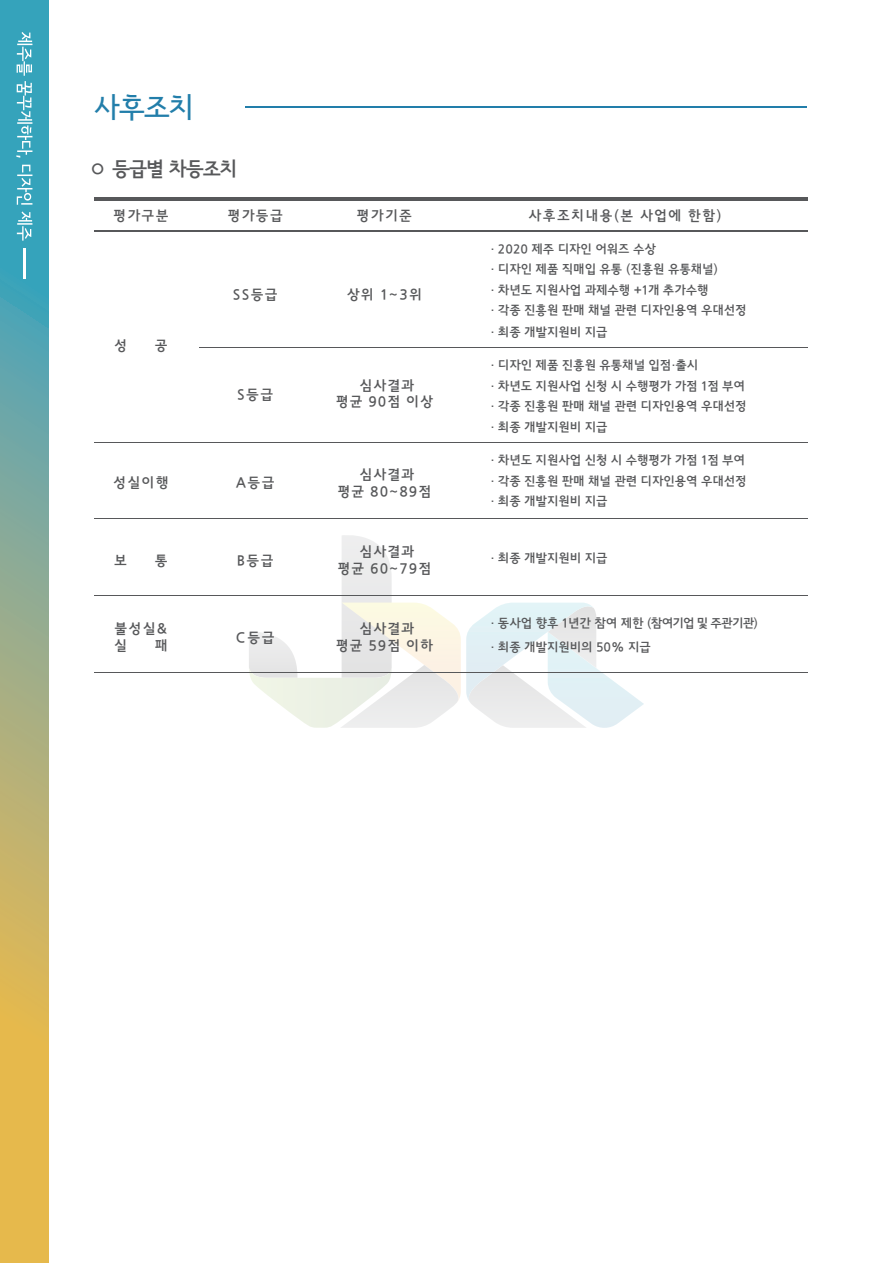
<style>
.page{position:relative;width:893px;height:1263px;background:#fff}
.page>*{position:absolute;margin:0;border:0;box-sizing:border-box;transform-origin:0 0}
.t1{font:28.5px "Seoul Namsan B";color:#227eaa}
.t2{font:19.5px "Seoul Namsan EB";letter-spacing:-.025em;color:#57585a}
.t3{font:13.95px/16.6px "Jeju Gothic";letter-spacing:.1em;color:#57585a}
.t4{font:13.95px/16.6px "Jeju Gothic";letter-spacing:.075em;color:#57585a;text-align:center}
.t5{font:12.45px/20.9px "Jeju Gothic";color:#57585a}
</style>
<div class="page">
<svg style="left:249px;top:535px;width:395px;height:193px"></svg>
<svg style="left:0;top:0;width:49px;height:1263px"></svg>
<svg style="left:16px;top:32px;width:16px;height:126px"></svg>
<svg style="left:17px;top:165px;width:15px;height:40px"></svg>
<svg style="left:17px;top:211px;width:15px;height:30px"></svg>
<hr style="left:24px;top:248px;width:2px;height:31px;background:#fff">
<hr style="left:245px;top:106px;width:561px;height:2px;background:#227eaa">
<hr style="left:94px;top:197px;width:714px;height:3px;background:#57585a">
<hr style="left:94px;top:231px;width:714px;height:1px;background:#57585a">
<hr style="left:94px;top:230px;width:714px;height:1px;background:#57585a">
<hr style="left:95px;top:442px;width:713px;height:1px;background:#57585a">
<hr style="left:199px;top:347px;width:609px;height:1px;background:#57585a">
<hr style="left:95px;top:518px;width:713px;height:1px;background:#57585a">
<hr style="left:95px;top:595px;width:713px;height:1px;background:#57585a">
<hr style="left:95px;top:672px;width:713px;height:1px;background:#57585a">
<h1 class="t1" style="left:94px;top:93px;width:101px">사후조치</h1>
<h2 class="t2" style="left:89px;top:158px;width:150px">○ 등급별 차등조치</h2>
<p class="t3" style="left:113px;top:208px;width:57px">평가구분</p>
<p class="t3" style="left:227px;top:208px;width:57px">평가등급</p>
<p class="t3" style="left:114px;top:338px;width:14px">성</p>
<p class="t3" style="left:155px;top:338px;width:14px">공</p>
<p class="t3" style="left:113px;top:476px;width:57px">성실이행</p>
<p class="t3" style="left:233px;top:288px;width:46px">SS등급</p>
<p class="t3" style="left:237px;top:387px;width:38px">S등급</p>
<p class="t3" style="left:236px;top:476px;width:40px">A등급</p>
<p class="t3" style="left:357px;top:208px;width:57px">평가기준</p>
<p class="t3" style="left:529px;top:208px;width:194px">사후조치내용(본 사업에 한함)</p>
<p class="t3" style="left:347px;top:288px;width:77px">상위 1~3위</p>
<p class="t4" style="left:336px;top:378px;width:99px">심사결과<br>평균 90점 이상</p>
<p class="t4" style="left:338px;top:467px;width:95px">심사결과<br>평균 80~89점</p>
<p class="t5" style="left:490px;top:239px;width:258px">· 2020 제주 디자인 어워즈 수상<br>· 디자인 제품 직매입 유통 (진흥원 유통채널)<br>· 차년도 지원사업 과제수행 +1개 추가수행<br>· 각종 진흥원 판매 채널 관련 디자인용역 우대선정 · 최종 개발지원비 지급</p>
<p class="t5" style="left:490px;top:355px;width:258px">· 디자인 제품 진흥원 유통채널 입점·출시<br>· 차년도 지원사업 신청 시 수행평가 가점 1점 부여 · 각종 진흥원 판매 채널 관련 디자인용역 우대선정 · 최종 개발지원비 지급</p>
<p class="t5" style="left:490px;top:451px;width:258px">· 차년도 지원사업 신청 시 수행평가 가점 1점 부여 · 각종 진흥원 판매 채널 관련 디자인용역 우대선정 · 최종 개발지원비 지급</p>
<p class="t3" style="left:114px;top:553px;width:14px">보</p>
<p class="t3" style="left:155px;top:553px;width:14px">통</p>
<p class="t4" style="left:338px;top:544px;width:95px">심사결과<br>평균 60~79점</p>
<p class="t3" style="left:237px;top:553px;width:38px">B등급</p>
<p class="t5" style="left:490px;top:549px;width:119px">· 최종 개발지원비 지급</p>
<p class="t3" style="left:114px;top:622px;width:55px">불성실&amp; 실</p>
<p class="t3" style="left:155px;top:638px;width:14px">패</p>
<p class="t3" style="left:236px;top:630px;width:40px">C등급</p>
<p class="t4" style="left:336px;top:622px;width:99px">심사결과<br>평균 59점 이하</p>
<p class="t5" style="left:490px;top:612px;width:269px;line-height:24.5px">· 동사업 향후 1년간 참여 제한 (참여기업 및 주관기관) · 최종 개발지원비의 50% 지급</p>
</div>
